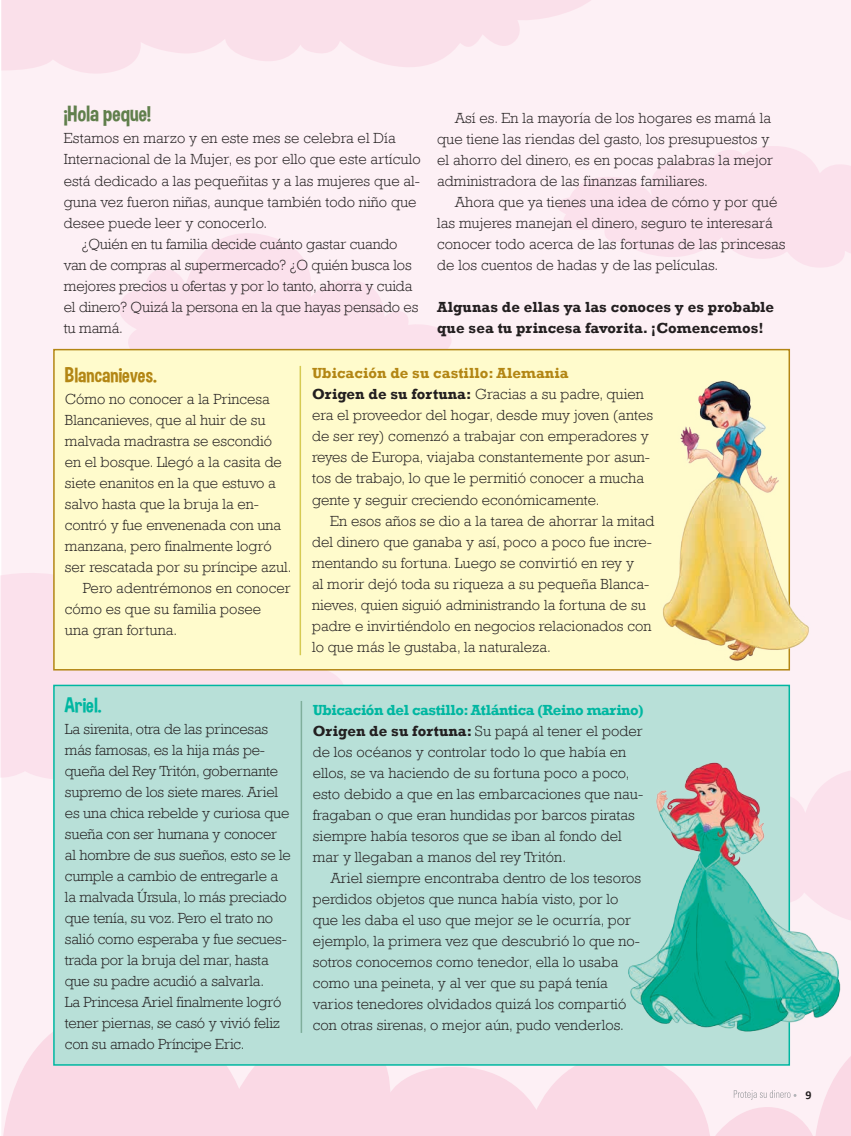
<style>
.page{position:relative;width:851px;height:1136px;background:#fff}
.page>*{position:absolute;margin:0;border:0;box-sizing:border-box;transform-origin:0 0}
.t1{font:22.5px "Dimbo";letter-spacing:.005em;color:#607f4c}
.t2{font:21px "Dimbo";letter-spacing:.005em;color:#b38614}
.t3{font:21px "Dimbo";letter-spacing:.005em;color:#00b7a1}
.t4{font:300 15px/21px "Rockwell";letter-spacing:.005em;color:#231f20}
.t5{font:700 15px/21px "Rockwell";letter-spacing:.005em;color:#231f20}
.t6{font:700 12px "Calibri";color:#231f20}
.s1{font-weight:700;color:#b38614}
.s2{font-weight:700}
.s3{font-weight:700;color:#00b7a1}
</style>
<div class="page">
<div style="left:2px;top:0;width:848px;height:992px;background:#fdf0f5"></div>
<svg style="left:2px;top:992px;width:848px;height:143px;fill:#fad9e5"></svg>
<div style="left:0;top:573px;width:344px;height:207px;background:#fbe1ec"></div>
<svg style="left:119px;top:233px;width:340px;height:116px;fill:#fbe1ec"></svg>
<svg style="left:557px;top:146px;width:293px;height:121px"></svg>
<svg style="left:1px;top:0;width:613px;height:74px;fill:#fae0ea"></svg>
<svg style="left:733px;top:1090px;width:63px;height:9px"></svg>
<div style="left:53px;top:349px;width:736px;height:321px;background:#fffbcc;border:2px solid #b38614"></div>
<div style="left:53px;top:684px;width:736px;height:381px;background:#b8e0d8;border:2px solid #00b7a1"></div>
<img style="left:663px;top:380px;width:147px;height:282px">
<img style="left:628px;top:696px;width:218px;height:350px">
<hr style="left:299px;top:366px;width:2px;height:289px;background:#d6ca53">
<hr style="left:300px;top:701px;width:2px;height:331px;background:#7fae9b">
<h1 class="t1" style="left:64px;top:100px;width:89px">¡Hola peque!</h1>
<p class="t4" style="left:64px;top:128px;width:333px">Estamos en marzo y en este mes se celebra el Día</p>
<p class="t4" style="left:64px;top:149px;width:358px">Internacional de la Mujer, es por ello que este artículo</p>
<p class="t4" style="left:64px;top:170px;width:358px">está dedicado a las pequeñitas y a las mujeres que al-</p>
<p class="t4" style="left:64px;top:191px;width:354px">guna vez fueron niñas, aunque también todo niño que</p>
<p class="t4" style="left:64px;top:212px;width:205px">desee puede leer y conocerlo.</p>
<p class="t4" style="left:82px;top:233px;width:317px">¿Quién en tu familia decide cuánto gastar cuando</p>
<p class="t4" style="left:64px;top:254px;width:349px">van de compras al supermercado? ¿O quién busca los</p>
<p class="t4" style="left:64px;top:275px;width:350px">mejores precios u ofertas y por lo tanto, ahorra y cuida</p>
<p class="t4" style="left:64px;top:296px;width:356px">el dinero? Quizá la persona en la que hayas pensado es</p>
<p class="t4" style="left:64px;top:317px;width:61px">tu mamá.</p>
<p class="t4" style="left:437px;top:107px;width:337px;text-indent:18px">Así es. En la mayoría de los hogares es mamá la que tiene las riendas del gasto, los presupuestos y el ahorro del dinero, es en pocas palabras la mejor administradora de las finanzas familiares.</p>
<p class="t4" style="left:437px;top:191px;width:350px;text-indent:18px">Ahora que ya tienes una idea de cómo y por qué las mujeres manejan el dinero, seguro te interesará conocer todo acerca de las fortunas de las princesas de los cuentos de hadas y de las películas.</p>
<p class="t5" style="left:437px;top:297px;width:338px">Algunas de ellas ya las conoces y es probable que sea tu princesa favorita. ¡Comencemos!</p>
<h2 class="t2" style="left:65px;top:362px;width:93px">Blancanieves.</h2>
<p class="t4" style="left:65px;top:388px;width:206px">Cómo no conocer a la Princesa</p>
<p class="t4" style="left:65px;top:409px;width:202px">Blancanieves, que al huir de su</p>
<p class="t4" style="left:65px;top:430px;width:209px">malvada madrastra se escondió</p>
<p class="t4" style="left:65px;top:451px;width:218px">en el bosque. Llegó a la casita de</p>
<p class="t4" style="left:65px;top:472px;width:212px">siete enanitos en la que estuvo a</p>
<p class="t4" style="left:65px;top:493px;width:195px">salvo hasta que la bruja la en-</p>
<p class="t4" style="left:65px;top:514px;width:218px">contró y fue envenenada con una</p>
<p class="t4" style="left:65px;top:535px;width:208px">manzana, pero finalmente logró</p>
<p class="t4" style="left:65px;top:556px;width:228px">ser rescatada por su príncipe azul.</p>
<p class="t4" style="left:83px;top:577px;width:209px">Pero adentrémonos en conocer</p>
<p class="t4" style="left:65px;top:598px;width:198px">cómo es que su familia posee</p>
<p class="t4" style="left:65px;top:619px;width:114px">una gran fortuna.</p>
<h2 class="t3" style="left:65px;top:692px;width:38px">Ariel.</h2>
<p class="t4" style="left:65px;top:718px;width:227px">La sirenita, otra de las princesas más famosas, es la hija más pe&shy;queña del Rey Tritón, gobernante supremo de los siete mares. Ariel es una chica rebelde y curiosa que sueña con ser humana y conocer al hombre de sus sueños, esto se le cumple a cambio de entregarle a la malvada Úrsula, lo más preciado que tenía, su voz. Pero el trato no salió como esperaba y fue secues&shy;trada por la bruja del mar, hasta que su padre acudió a salvarla.<br>La Princesa Ariel finalmente logró tener piernas, se casó y vivió feliz con su amado Príncipe Eric.</p>
<p class="t4" style="left:312px;top:362px;width:342px"><span class="s1">Ubicación de su castillo: Alemania<br></span><span class="s2">Origen de su fortuna:</span> Gracias a su padre, quien era el proveedor del hogar, desde muy joven (antes de ser rey) comenzó a trabajar con emperadores y reyes de Europa, viajaba constantemente por asun&shy;tos de trabajo, lo que le permitió conocer a mucha gente y seguir creciendo económicamente.</p>
<p class="t4" style="left:312px;top:509px;width:344px;text-indent:18px">En esos años se dio a la tarea de ahorrar la mitad del dinero que ganaba y así, poco a poco fue incre&shy;mentando su fortuna. Luego se convirtió en rey y<br>al morir dejó toda su riqueza a su pequeña Blanca&shy;nieves, quien siguió administrando la fortuna de su padre e invirtiéndolo en negocios relacionados con lo que más le gustaba, la naturaleza.</p>
<p class="t4" style="left:313px;top:698px;width:332px"><span class="s3">Ubicación del castillo: Atlántica (Reino marino)<br></span><span class="s2">Origen de su fortuna:</span> Su papá al tener el poder de los océanos y controlar todo lo que había en ellos, se va haciendo de su fortuna poco a poco, esto debido a que en las embarcaciones que nau&shy;fragaban o que eran hundidas por barcos piratas siempre había tesoros que se iban al fondo del mar y llegaban a manos del rey Tritón.</p>
<p class="t4" style="left:313px;top:866px;width:330px;text-indent:18px">Ariel siempre encontraba dentro de los tesoros perdidos objetos que nunca había visto, por lo que les daba el uso que mejor se le ocurría, por ejemplo, la primera vez que descubrió lo que no&shy;sotros conocemos como tenedor, ella lo usaba como una peineta, y al ver que su papá tenía varios tenedores olvidados quizá los compartió con otras sirenas, o mejor aún, pudo venderlos.</p>
<p class="t6" style="left:805px;top:1086px;width:8px">9</p>
</div>
